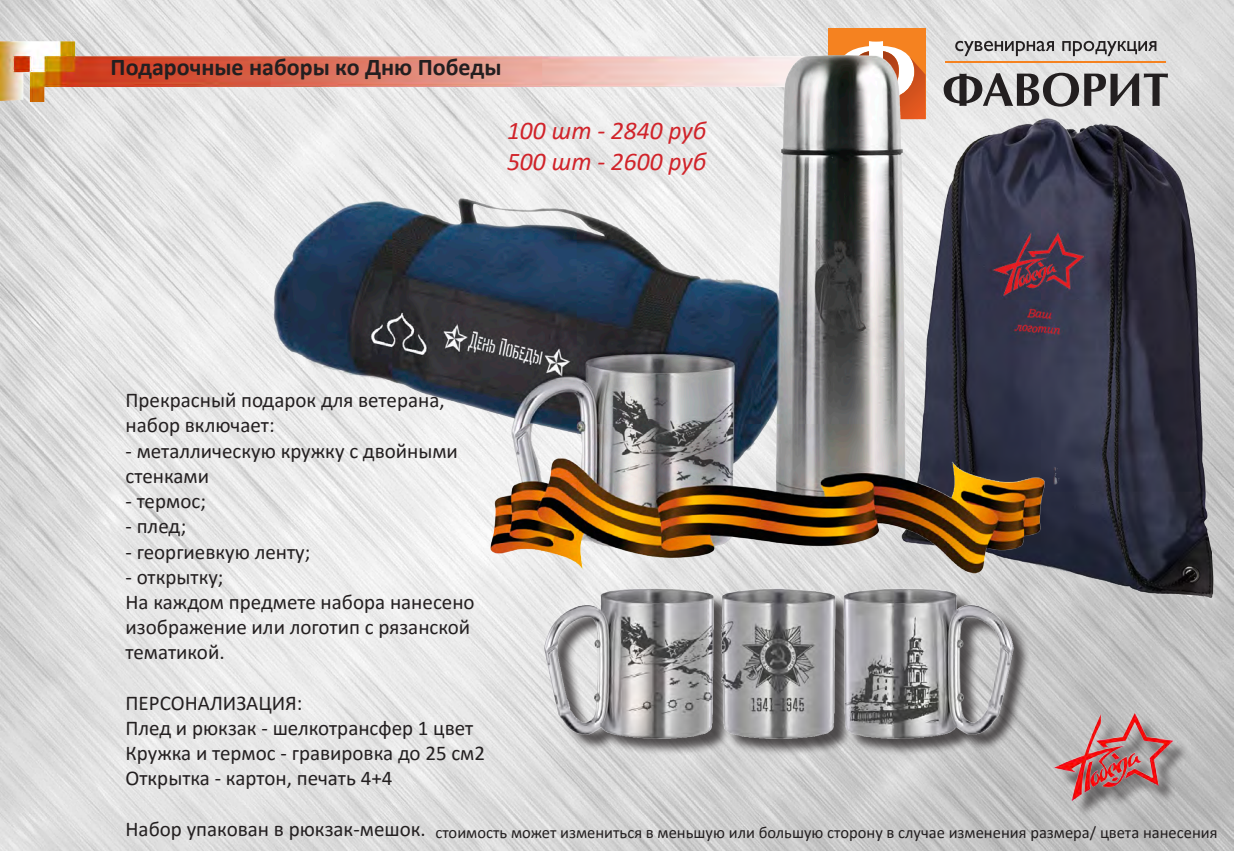
<style>
.page{position:relative;width:1234px;height:851px;background:#fff}
.page>*{position:absolute;margin:0;border:0;box-sizing:border-box;transform-origin:0 0}
.t1{font:italic 25.5px "Calibri";color:#d1232a}
.t2{font:700 24px "Calibri";color:#231f20}
.t3{font:21px/25.2px "Calibri";color:#231f20}
.t4{font:16.5px "Calibri";color:#231f20}
</style>
<div class="page">
<img style="left:0;top:0;width:1233px;height:850px">
<img style="left:0;top:38px;width:1080px;height:64px">
<svg style="left:955px;top:41px;width:201px;height:15px;background:#a1a0a0"></svg>
<svg style="left:1126px;top:73px;width:41px;height:34px"></svg>
<hr style="left:945px;top:61px;width:220px;height:2px;background:#f58220">
<div style="left:827px;top:28px;width:98px;height:91px;background:#f58220"></div>
<svg style="left:845px;top:41px;width:63px;height:14px"></svg>
<div style="left:1057px;top:716px;width:132px;height:102px;background:#231f20;opacity:.75"></div>
<img style="left:1046px;top:698px;width:138px;height:127px">
<img style="left:1031px;top:108px;width:189px;height:561px">
<img style="left:208px;top:55px;width:918px;height:585px">
<div style="left:547px;top:590px;width:484px;height:166px;background:#231f20;opacity:.75"></div>
<img style="left:524px;top:587px;width:490px;height:175px">
<p class="t2" style="left:111px;top:50px;width:392px">Подарочные наборы ко Дню Победы</p>
<p class="t1" style="left:507px;top:113px;width:201px">100 шт - 2840 руб</p>
<p class="t1" style="left:507px;top:143px;width:201px">500 шт - 2600 руб</p>
<p class="t3" style="left:125px;top:387px;width:320px">Прекрасный подарок для ветерана, набор включает:</p>
<p class="t3" style="left:125px;top:437px;width:334px">- металлическую кружку с двойными стенками</p>
<p class="t3" style="left:125px;top:488px;width:82px">- термос;</p>
<p class="t3" style="left:125px;top:513px;width:62px">- плед;</p>
<p class="t3" style="left:125px;top:538px;width:186px">- георгиевкую ленту;</p>
<p class="t3" style="left:125px;top:563px;width:99px">- открытку;</p>
<p class="t3" style="left:125px;top:588px;width:350px">На каждом предмете набора нанесено изображение или логотип с рязанской тематикой.</p>
<p class="t3" style="left:125px;top:689px;width:178px">ПЕРСОНАЛИЗАЦИЯ:</p>
<p class="t3" style="left:125px;top:714px;width:349px">Плед и рюкзак - шелкотрансфер 1 цвет</p>
<p class="t3" style="left:125px;top:740px;width:361px">Кружка и термос - гравировка до 25 см2</p>
<p class="t3" style="left:125px;top:765px;width:268px">Открытка - картон, печать 4+4</p>
<p class="t3" style="left:125px;top:815px;width:302px">Набор упакован в рюкзак-мешок.</p>
<p class="t4" style="left:435px;top:820px;width:783px">стоимость может измениться в меньшую или большую сторону в случае изменения размера/ цвета нанесения</p>
</div>
